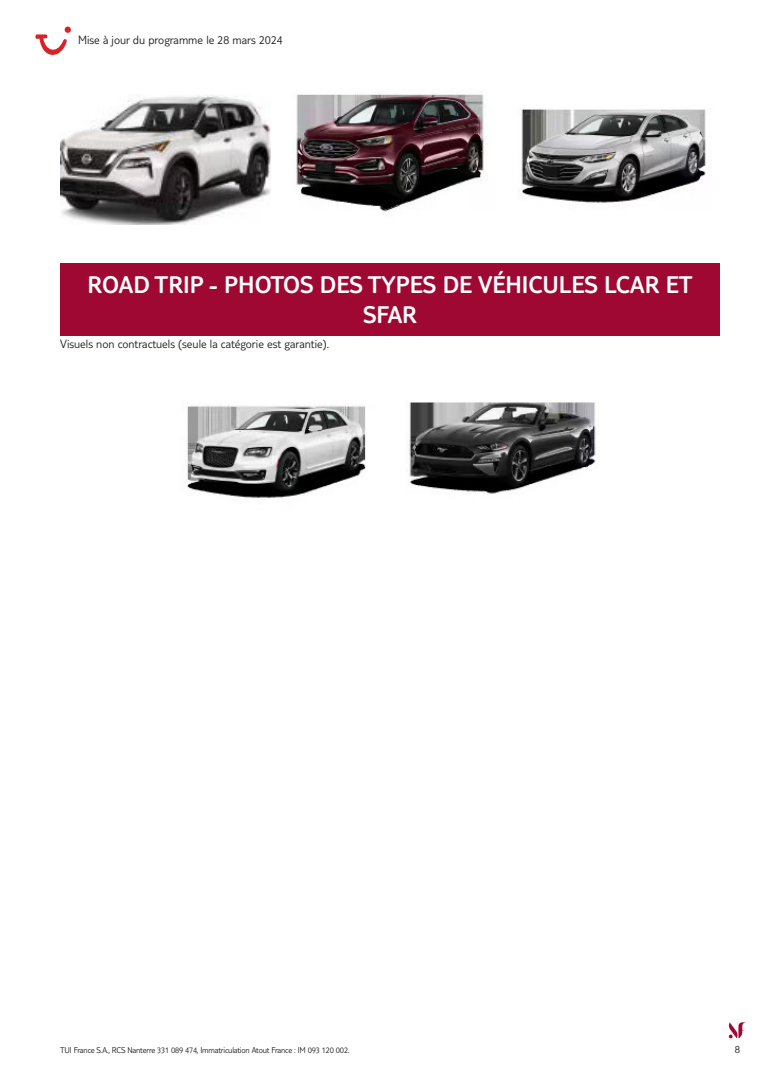
<style>
.page{position:relative;width:780px;height:1088px;background:#fff}
.page>*{position:absolute;margin:0;border:0;box-sizing:border-box;transform-origin:0 0}
.t1{font:300 25px/30px "TUI Type";color:#fff;text-align:center}
.t2{font:300 12.5px "TUI Type";color:#231f20}
.t3{font:300 11.25px "TUI Type";color:#231f20}
.t4{font:300 8.75px "TUI Type";letter-spacing:-.02em;color:#231f20}
</style>
<div class="page">
<svg style="left:728px;top:1022px;width:18px;height:16px"></svg>
<img style="left:60px;top:95px;width:210px;height:129px">
<img style="left:293px;top:94px;width:194px;height:118px">
<img style="left:521px;top:109px;width:185px;height:94px">
<div style="left:60px;top:263px;width:659px;height:73px;background:#9e0832"></div>
<img style="left:187px;top:405px;width:179px;height:93px">
<img style="left:409px;top:402px;width:187px;height:92px">
<svg style="left:35px;top:27px;width:36px;height:28px"></svg>
<p class="t2" style="left:78px;top:33px;width:206px">Mise à jour du programme le 28 mars 2024</p>
<h1 class="t1" style="left:87px;top:269px;width:606px">ROAD TRIP - PHOTOS DES TYPES DE VÉHICULES LCAR ET<br>SFAR</h1>
<p class="t2" style="left:60px;top:337px;width:270px">Visuels non contractuels (seule la catégorie est garantie).</p>
<p class="t4" style="left:60px;top:1045px;width:291px">TUI France S.A., RCS Nanterre 331 089 474, Immatriculation Atout France : IM 093 120 002.</p>
<p class="t3" style="left:734px;top:1042px;width:7px">8</p>
</div>
